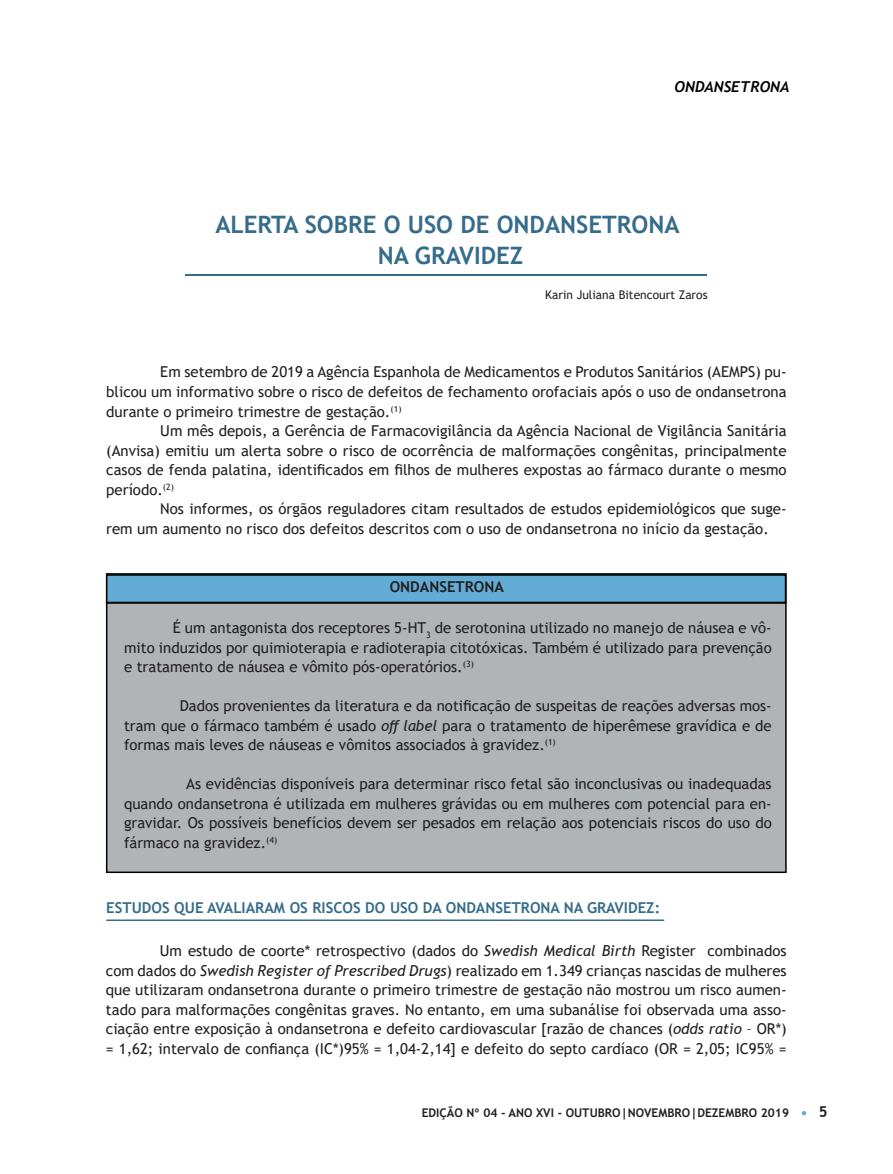
<style>
.page{position:relative;width:893px;height:1174px;background:#fff}
.page>*{position:absolute;margin:0;border:0;box-sizing:border-box;transform-origin:0 0}
.t1{font:700 24px/31.5px "Trebuchet MS";color:#366c8b;text-align:center}
.t2{font:15px/19.5px "Trebuchet MS";color:#231f20;text-align:justify}
.t3{font:700 15px "Trebuchet MS";color:#366c8b}
.t4{font:700 15px "Trebuchet MS";color:#231f20}
.t5{font:italic 700 15px "Trebuchet";color:#000}
.t6{font:700 12px "Trebuchet MS";color:#231f20}
.t7{font:12px "Trebuchet MS";color:#231f20}
.s1{font-style:italic}
</style>
<div class="page">
<svg style="left:802px;top:1111px;width:4px;height:4px"></svg>
<div style="left:106px;top:573px;width:681px;height:300px;background:#b0b4b6;border:2px solid #000"></div>
<div style="left:106px;top:574px;width:680px;height:29px;background:#63acd5;border:2px solid #000"></div>
<hr style="left:185px;top:275px;width:522px;height:1px;background:#366c8b">
<hr style="left:106px;top:602px;width:680px;height:1px;background:#000">
<hr style="left:106px;top:919px;width:558px;height:2px;background:#366c8b">
<p class="t5" style="left:675px;top:77px;width:116px">ONDANSETRONA</p>
<h1 class="t1" style="left:215px;top:208px;width:466px">ALERTA SOBRE O USO DE ONDANSETRONA<br>NA GRAVIDEZ</h1>
<p class="t7" style="left:545px;top:287px;width:164px">Karin Juliana Bitencourt Zaros</p>
<p class="t2" style="left:106px;top:362px;width:682px;text-indent:54px">Em setembro de 2019 a Agência Espanhola de Medicamentos e Produtos Sanitários (AEMPS) pu&shy;blicou um informativo sobre o risco de defeitos de fechamento orofaciais após o uso de ondansetrona durante o primeiro trimestre de gestação.<sup>(1)</sup></p>
<p class="t2" style="left:106px;top:421px;width:682px;text-indent:54px">Um mês depois, a Gerência de Farmacovigilância da Agência Nacional de Vigilância Sanitária (Anvisa) emitiu um alerta sobre o risco de ocorrência de malformações congênitas, principalmente casos de fenda palatina, identificados em filhos de mulheres expostas ao fármaco durante o mesmo período.<sup>(2)</sup></p>
<p class="t2" style="left:106px;top:499px;width:682px;text-indent:54px">Nos informes, os órgãos reguladores citam resultados de estudos epidemiológicos que suge&shy;rem um aumento no risco dos defeitos descritos com o uso de ondansetrona no início da gestação.</p>
<p class="t4" style="left:390px;top:577px;width:116px">ONDANSETRONA</p>
<p class="t2" style="left:124px;top:618px;width:649px;text-indent:49px">É um antagonista dos receptores 5-HT<sub>3</sub> de serotonina utilizado no manejo de náusea e vô&shy;mito induzidos por quimioterapia e radioterapia citotóxicas. Também é utilizado para prevenção e tratamento de náusea e vômito pós-operatórios.<sup>(3)</sup></p>
<p class="t2" style="left:124px;top:696px;width:649px;text-indent:56px">Dados provenientes da literatura e da notificação de suspeitas de reações adversas mos&shy;tram que o fármaco também é usado <span class="s1">off label</span> para o tratamento de hiperêmese gravídica e de formas mais leves de náuseas e vômitos associados à gravidez.<sup>(1)</sup></p>
<p class="t2" style="left:124px;top:774px;width:649px;text-indent:62px">As evidências disponíveis para determinar risco fetal são inconclusivas ou inadequadas quando ondansetrona é utilizada em mulheres grávidas ou em mulheres com potencial para en&shy;gravidar. Os possíveis benefícios devem ser pesados em relação aos potenciais riscos do uso do fármaco na gravidez.<sup>(4)</sup></p>
<p class="t3" style="left:106px;top:898px;width:555px">ESTUDOS QUE AVALIARAM OS RISCOS DO USO DA ONDANSETRONA NA GRAVIDEZ:</p>
<p class="t2" style="left:106px;top:941px;width:682px;text-indent:54px">Um estudo de coorte* retrospectivo (dados do <span class="s1">Swedish Medical Birth</span> Register combinados com dados do <span class="s1">Swedish Register of Prescribed Drugs</span>) realizado em 1.349 crianças nascidas de mulheres que utilizaram ondansetrona durante o primeiro trimestre de gestação não mostrou um risco aumen&shy;tado para malformações congênitas graves. No entanto, em uma subanálise foi observada uma asso&shy;ciação entre exposição à ondansetrona e defeito cardiovascular [razão de chances (<span class="s1">odds ratio</span> – OR*) = 1,62; intervalo de confiança (IC*)95% = 1,04-2,14] e defeito do septo cardíaco (OR = 2,05; IC95% =</p>
<p class="t6" style="left:422px;top:1104px;width:369px">EDIÇÃO Nº 04 - ANO XVI - OUTUBRO|NOVEMBRO|DEZEMBRO 2019</p>
<p class="t4" style="left:819px;top:1102px;width:10px">5</p>
</div>
